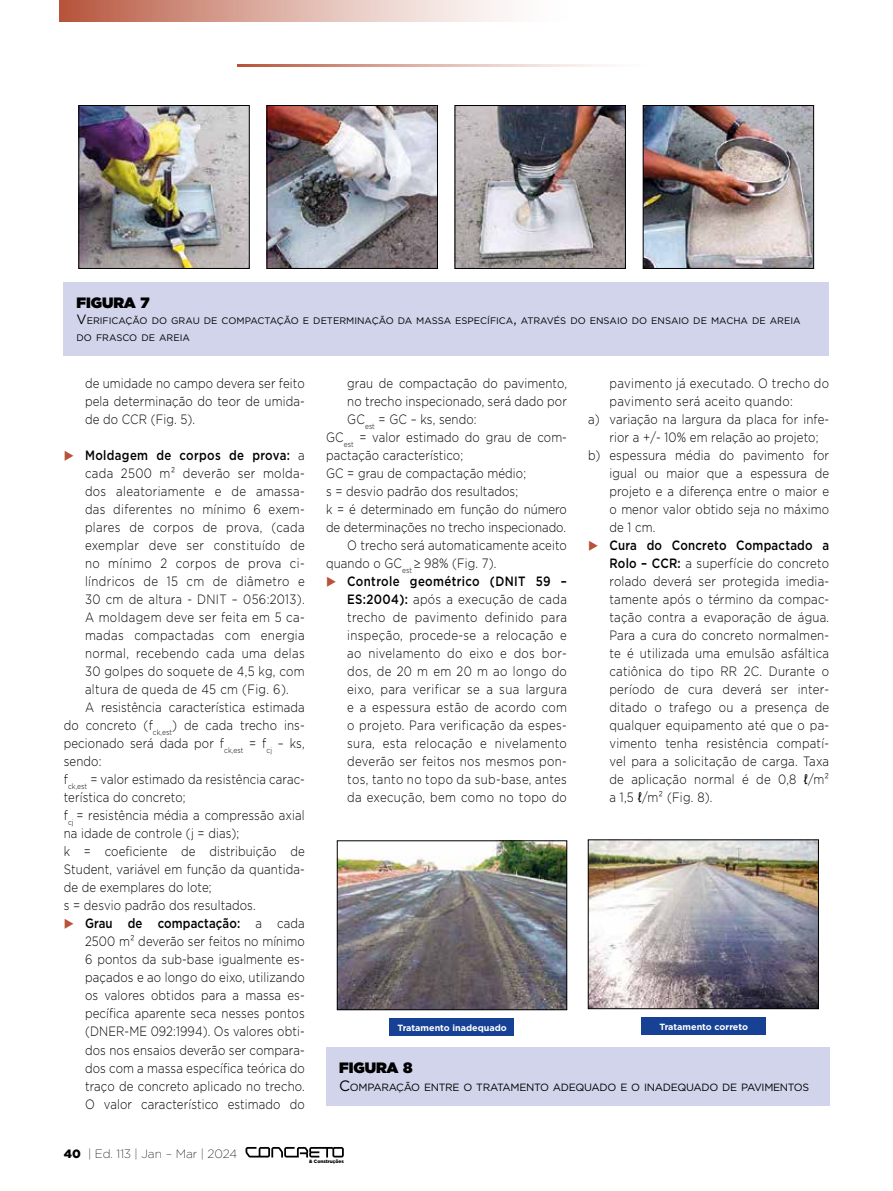
<style>
.page{position:relative;width:893px;height:1191px;background:#fff}
.page>*{position:absolute;margin:0;border:0;box-sizing:border-box;transform-origin:0 0}
.t1{font:900 15px "Gotham";color:#000}
.t2{font:300 13.5px/18px "Gotham";letter-spacing:.01em;color:#000;text-align:justify;scale:.85 1}
.t3{font:300 13.5px "Gotham";letter-spacing:.03em;color:#000;scale:.85 1}
.t4{font:500 13.5px "Gotham";letter-spacing:.03em;color:#000;scale:.85 1}
.t5{font:200 12px "Gotham";color:#000}
.t6{font:10.5px "Gotham";letter-spacing:-.03em;color:#000}
.t7{font:9.45px/16.5px "Gotham";color:#000}
.t8{font:700 9px "Gotham";color:#fff}
.t9{font:900 4.8px "Gotham";color:#000}
.s1{font-size:13.5px}
.s2{color:#b6533a}
.s3{font-weight:300}
.s4{font-weight:500}
.s5{font-family:"Arial Narrow";font-weight:400}
.s6{font-size:15px}
.s7{font-weight:900}
</style>
<div class="page">
<div style="left:244px;top:1145px;width:102px;height:14px;background:#fff;opacity:.81"></div>
<svg style="left:245px;top:1147px;width:99px;height:10px"></svg>
<div style="left:309px;top:1158px;width:36px;height:5px;background:#fff"></div>
<div style="left:64px;top:283px;width:765px;height:73px;background:#d2d4ec"></div>
<img style="left:81px;top:107px;width:166px;height:160px">
<div style="left:79px;top:105px;width:170px;height:164px;border:1px solid #000"></div>
<img style="left:269px;top:107px;width:167px;height:160px">
<div style="left:267px;top:105px;width:171px;height:164px;border:1px solid #000"></div>
<img style="left:457px;top:107px;width:167px;height:160px">
<div style="left:455px;top:105px;width:171px;height:164px;border:1px solid #000"></div>
<img style="left:645px;top:107px;width:167px;height:160px">
<div style="left:643px;top:105px;width:171px;height:164px;border:1px solid #000"></div>
<div style="left:326px;top:1047px;width:503px;height:59px;background:#d2d4ec"></div>
<img style="left:339px;top:842px;width:226px;height:166px">
<div style="left:337px;top:840px;width:230px;height:170px;border:1px solid #000"></div>
<img style="left:590px;top:841px;width:227px;height:165px">
<div style="left:588px;top:839px;width:231px;height:169px;border:1px solid #000"></div>
<div style="left:389px;top:1018px;width:125px;height:18px;background:#164194"></div>
<div style="left:641px;top:1017px;width:125px;height:18px;background:#164194"></div>
<hr style="left:237px;top:64px;width:419px;height:2px;background:#b6533a">
<div style="left:60px;top:0;width:511px;height:21px;background:linear-gradient(to right,#bb6049,#fff)"></div>
<p class="t1" style="left:77px;top:292px;width:75px">FIGURA 7</p>
<p class="t7" style="left:77px;top:312px;width:726px"><span class="s1">V</span>ERIFICAÇÃO DO GRAU DE COMPACTAÇÃO E DETERMINAÇÃO DA MASSA ESPECÍFICA<span class="s1">,</span> ATRAVÉS DO ENSAIO DO ENSAIO DE MACHA DE AREIA<br>DO FRASCO DE AREIA</p>
<p class="t2" style="left:85px;top:374px;width:260px">de umidade no campo devera ser feito pela determinação do teor de umida&shy;de do CCR (Fig. 5).</p>
<p class="t4" style="left:64px;top:446px;width:285px"><span class="s2">◆</span> Moldagem de corpos de prova: <span class="s3">a</span></p>
<p class="t3" style="left:85px;top:465px;width:260px">cada 2500 m² deverão ser molda-</p>
<p class="t3" style="left:85px;top:483px;width:260px">dos aleatoriamente e de amassa-</p>
<p class="t3" style="left:85px;top:501px;width:260px">das diferentes no mínimo 6 exem-</p>
<p class="t3" style="left:85px;top:519px;width:260px">plares de corpos de prova, (cada</p>
<p class="t3" style="left:85px;top:537px;width:260px">exemplar deve ser constituído de</p>
<p class="t3" style="left:85px;top:555px;width:260px">no mínimo 2 corpos de prova ci-</p>
<p class="t3" style="left:85px;top:573px;width:260px">líndricos de 15 cm de diâmetro e</p>
<p class="t3" style="left:85px;top:591px;width:260px">30 cm de altura - DNIT – 056:2013).</p>
<p class="t3" style="left:85px;top:609px;width:260px">A moldagem deve ser feita em 5 ca-</p>
<p class="t3" style="left:85px;top:627px;width:260px">madas compactadas com energia</p>
<p class="t3" style="left:85px;top:645px;width:260px">normal, recebendo cada uma delas</p>
<p class="t3" style="left:85px;top:663px;width:260px">30 golpes do soquete de 4,5 kg, com</p>
<p class="t3" style="left:85px;top:681px;width:241px">altura de queda de 45 cm (Fig. 6).</p>
<p class="t2" style="left:85px;top:698px;width:260px">A resistência característica estimada</p>
<p class="t2" style="left:64px;top:716px;width:285px">do concreto (f<sub>ck,est</sub>) de cada trecho ins-</p>
<p class="t2" style="left:64px;top:734px;width:285px">pecionado será dada por f<sub>ck,est</sub> = f<sub>cj</sub> – ks,</p>
<p class="t2" style="left:64px;top:752px;width:46px">sendo:</p>
<p class="t2" style="left:64px;top:770px;width:285px">f<sub>ck,est</sub> = valor estimado da resistência carac-</p>
<p class="t2" style="left:64px;top:788px;width:145px">terística do concreto;</p>
<p class="t2" style="left:64px;top:806px;width:285px">f<sub>cj</sub> = resistência média a compressão axial</p>
<p class="t2" style="left:64px;top:824px;width:208px">na idade de controle (j = dias);</p>
<p class="t2" style="left:64px;top:842px;width:285px">k = coeficiente de distribuição de</p>
<p class="t2" style="left:64px;top:860px;width:285px">Student, variável em função da quantida-</p>
<p class="t2" style="left:64px;top:878px;width:175px">de de exemplares do lote;</p>
<p class="t2" style="left:64px;top:896px;width:227px">s = desvio padrão dos resultados.</p>
<p class="t2" style="left:85px;top:914px;width:260px;text-indent:-21px"><span class="s2">◆</span> <span class="s4">Grau de compactação:</span> a cada 2500 m² deverão ser feitos no mínimo 6 pontos da sub-base igualmente es&shy;paçados e ao longo do eixo, utilizando os valores obtidos para a massa es&shy;pecífica aparente seca nesses pontos (DNER-ME 092:1994). Os valores obti&shy;dos nos ensaios deverão ser compara&shy;dos com a massa específica teórica do traço de concreto aplicado no trecho.<br>O valor característico estimado do</p>
<p class="t2" style="left:347px;top:374px;width:260px">grau de compactação do pavimento,</p>
<p class="t2" style="left:347px;top:392px;width:260px">no trecho inspecionado, será dado por</p>
<p class="t2" style="left:347px;top:410px;width:154px">GC<sub>est</sub> = GC – ks, sendo:</p>
<p class="t2" style="left:326px;top:428px;width:285px">GC<sub>est</sub> = valor estimado do grau de com-</p>
<p class="t2" style="left:326px;top:446px;width:163px">pactação característico;</p>
<p class="t2" style="left:326px;top:464px;width:237px">GC = grau de compactação médio;</p>
<p class="t2" style="left:326px;top:482px;width:227px">s = desvio padrão dos resultados;</p>
<p class="t2" style="left:326px;top:500px;width:285px">k = é determinado em função do número</p>
<p class="t2" style="left:326px;top:518px;width:284px">de determinações no trecho inspecionado.</p>
<p class="t2" style="left:347px;top:536px;width:260px">O trecho será automaticamente aceito</p>
<p class="t2" style="left:326px;top:554px;width:202px">quando o GC<sub>est</sub> ≥ 98% (Fig. 7).</p>
<p class="t2" style="left:347px;top:572px;width:260px;text-indent:-21px"><span class="s2">◆</span> <span class="s4">Controle geométrico (DNIT 59 – ES:2004):</span> após a execução de cada trecho de pavimento definido para inspeção, procede-se a relocação e ao nivelamento do eixo e dos bor&shy;dos, de 20 m em 20 m ao longo do eixo, para verificar se a sua largura e a espessura estão de acordo com o projeto. Para verificação da espes&shy;sura, esta relocação e nivelamento deverão ser feitos nos mesmos pon&shy;tos, tanto no topo da sub-base, antes da execução, bem como no topo do</p>
<p class="t3" style="left:609px;top:375px;width:260px">pavimento já executado. O trecho do</p>
<p class="t3" style="left:609px;top:393px;width:217px">pavimento será aceito quando:</p>
<p class="t2" style="left:588px;top:410px;width:285px">a) variação na largura da placa for infe-</p>
<p class="t2" style="left:609px;top:428px;width:247px">rior a +/- 10% em relação ao projeto;</p>
<p class="t2" style="left:588px;top:446px;width:285px">b) espessura média do pavimento for</p>
<p class="t2" style="left:609px;top:464px;width:260px">igual ou maior que a espessura de</p>
<p class="t2" style="left:609px;top:482px;width:260px">projeto e a diferença entre o maior e</p>
<p class="t2" style="left:609px;top:500px;width:260px">o menor valor obtido seja no máximo</p>
<p class="t2" style="left:609px;top:518px;width:55px">de 1 cm.</p>
<p class="t2" style="left:609px;top:536px;width:260px;text-indent:-21px"><span class="s2">◆</span> <span class="s4">Cura do Concreto Compactado a Rolo – CCR:</span> a superfície do concreto rolado deverá ser protegida imedia&shy;tamente após o término da compac&shy;tação contra a evaporação de água.<br>Para a cura do concreto normalmen&shy;te é utilizada uma emulsão asfáltica catiônica do tipo RR 2C. Durante o período de cura deverá ser inter&shy;ditado o trafego ou a presença de qualquer equipamento até que o pa&shy;vimento tenha resistência compatí&shy;vel para a solicitação de carga. Taxa de aplicação normal é de 0,8 <span class="s5">ℓ</span>/m² a 1,5 <span class="s5">ℓ</span>/m² (Fig. 8).</p>
<p class="t8" style="left:397px;top:1021px;width:111px">Tratamento inadequado</p>
<p class="t8" style="left:659px;top:1020px;width:90px">Tratamento correto</p>
<p class="t1" style="left:339px;top:1057px;width:75px">FIGURA 8</p>
<p class="t6" style="left:339px;top:1080px;width:472px"><span class="s6">C</span>OMPARAÇÃO ENTRE O TRATAMENTO ADEQUADO E O INADEQUADO DE PAVIMENTOS</p>
<p class="t5" style="left:64px;top:1145px;width:175px"><span class="s7">40</span> | Ed. 113 | Jan – Mar | 2024</p>
<p class="t9" style="left:309px;top:1157px;width:36px">&amp; Construções</p>
</div>
